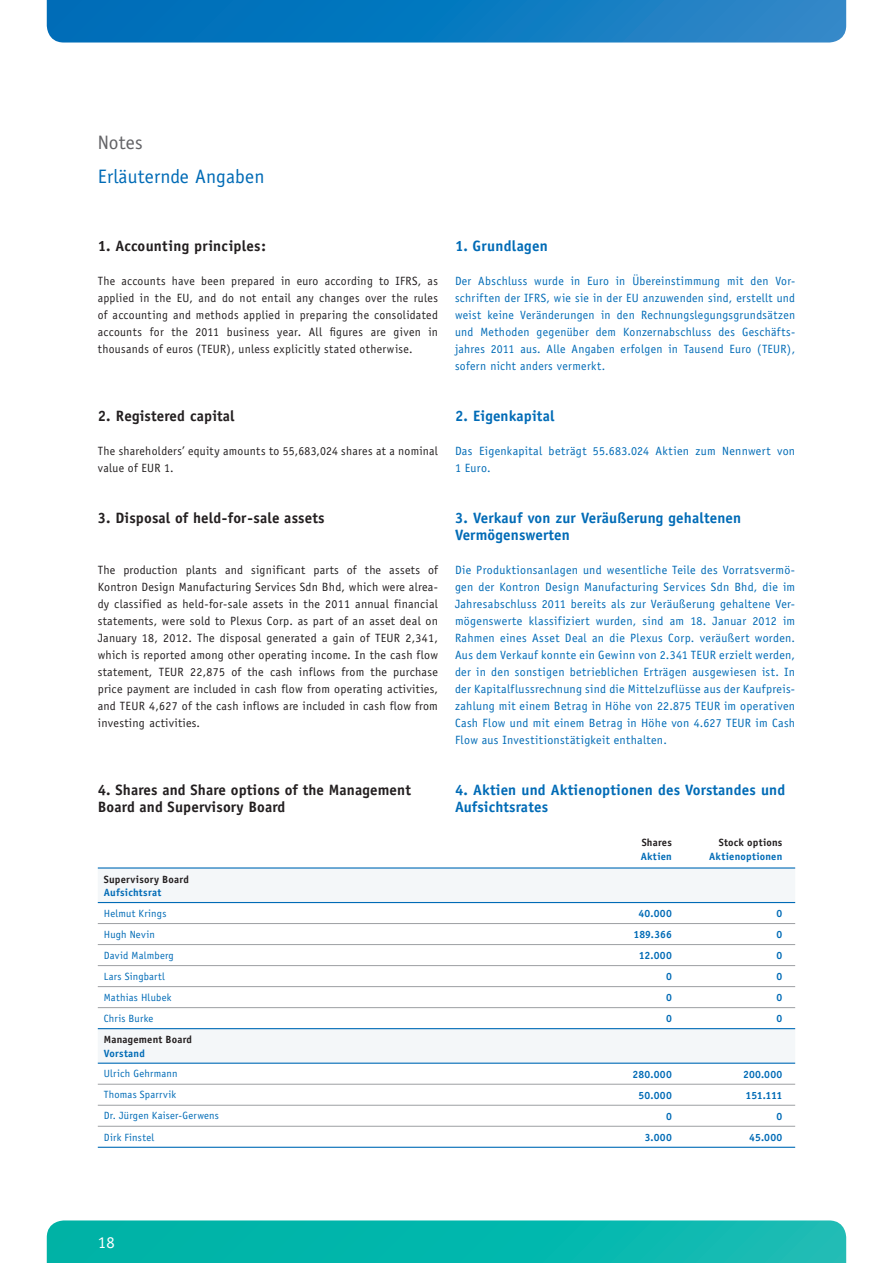
<style>
.page{position:relative;width:893px;height:1263px;background:#fff}
.page>*{position:absolute;margin:0;border:0;box-sizing:border-box;transform-origin:0 0}
.t1{font:19.5px "Officina Sans";letter-spacing:.01em;color:#006bb6}
.t2{font:19.5px "Officina Sans";letter-spacing:.01em;color:#636366}
.t3{font:16.5px "Officina Sans";color:#fff}
.t4{font:700 15px/17px "Officina Sans";letter-spacing:.01em;color:#231f20}
.t5{font:700 15px/17px "Officina Sans";letter-spacing:.01em;color:#006bb6}
.t6{font:12px/17px "Officina Sans";letter-spacing:.025em;color:#006bb6;text-align:justify}
.t7{font:12px/17px "Officina Sans";letter-spacing:.025em;color:#231f20;text-align:justify}
.t8{font:10.5px "Officina Sans";letter-spacing:.02em;color:#006bb6}
.t9{font:700 10.5px "Officina Sans";letter-spacing:.02em;color:#006bb6}
.t10{font:700 10.5px "Officina Sans";letter-spacing:.02em;color:#231f20}
</style>
<div class="page">
<svg style="left:47px;top:0;width:799px;height:43px;background:#127bc0"></svg>
<svg style="left:47px;top:1220px;width:799px;height:43px;background:#09b8ad"></svg>
<svg style="left:98px;top:868px;width:697px;height:194px"></svg>
<hr style="left:98px;top:923px;width:697px;height:1px;background:#9d9fa2">
<hr style="left:98px;top:944px;width:697px;height:1px;background:#9d9fa2">
<hr style="left:98px;top:1084px;width:697px;height:1px;background:#9d9fa2">
<hr style="left:98px;top:1105px;width:697px;height:1px;background:#9d9fa2">
<hr style="left:98px;top:1126px;width:587px;height:1px;background:#9d9fa2">
<hr style="left:685px;top:1126px;width:110px;height:1px;background:#9d9fa2">
<hr style="left:98px;top:867px;width:697px;height:1px;background:#006bb6">
<hr style="left:98px;top:902px;width:697px;height:1px;background:#006bb6">
<hr style="left:98px;top:1062px;width:697px;height:2px;background:#006bb6">
<hr style="left:98px;top:1147px;width:587px;height:1px;background:#006bb6">
<hr style="left:685px;top:1147px;width:110px;height:1px;background:#006bb6">
<hr style="left:98px;top:965px;width:697px;height:1px;background:#9d9fa2">
<hr style="left:98px;top:986px;width:697px;height:1px;background:#9d9fa2">
<hr style="left:98px;top:1007px;width:587px;height:1px;background:#9d9fa2">
<hr style="left:685px;top:1007px;width:110px;height:1px;background:#9d9fa2">
<hr style="left:98px;top:1028px;width:587px;height:1px;background:#006bb6">
<hr style="left:685px;top:1028px;width:110px;height:1px;background:#006bb6">
<h1 class="t2" style="left:98px;top:135px;width:46px">Notes</h1>
<h1 class="t1" style="left:98px;top:169px;width:168px">Erläuternde Angaben</h1>
<p class="t4" style="left:98px;top:239px;width:170px">1. Accounting principles:</p>
<p class="t7" style="left:98px;top:273px;width:342px">The accounts have been prepared in euro according to IFRS, as applied in the EU, and do not entail any changes over the rules of accounting and methods applied in preparing the consolidated accounts for the 2011 business year. All figures are given in thousands of euros (TEUR), unless explicitly stated otherwise.</p>
<p class="t5" style="left:455px;top:239px;width:94px">1. Grundlagen</p>
<p class="t6" style="left:455px;top:273px;width:342px">Der Abschluss wurde in Euro in Übereinstimmung mit den Vor&shy;schriften der IFRS, wie sie in der EU anzuwenden sind, erstellt und weist keine Veränderungen in den Rechnungslegungsgrundsätzen und Methoden gegenüber dem Konzern abschluss des Geschäfts&shy;jahres 2011 aus. Alle Angaben erfolgen in Tausend Euro (TEUR), sofern nicht anders vermerkt.</p>
<p class="t4" style="left:98px;top:409px;width:138px">2. Registered capital</p>
<p class="t7" style="left:98px;top:443px;width:342px">The shareholders’ equity amounts to 55,683,024 shares at a nominal value of EUR 1.</p>
<p class="t4" style="left:98px;top:511px;width:228px">3. Disposal of held-for-sale assets</p>
<p class="t7" style="left:98px;top:562px;width:342px">The production plants and significant parts of the assets of Kontron Design Manufacturing Services Sdn Bhd, which were alrea&shy;dy classified as held-for-sale assets in the 2011 annual financial statements, were sold to Plexus Corp. as part of an asset deal on January 18, 2012. The disposal generated a gain of TEUR 2,341, which is reported among other operating income. In the cash flow statement, TEUR 22,875 of the cash inflows from the purchase price payment are included in cash flow from operating activities, and TEUR 4,627 of the cash inflows are included in cash flow from investing activities.</p>
<p class="t4" style="left:98px;top:783px;width:315px">4. Shares and Share options of the Management<br>Board and Supervisory Board</p>
<p class="t5" style="left:455px;top:409px;width:101px">2. Eigenkapital</p>
<p class="t6" style="left:455px;top:443px;width:342px">Das Eigenkapital beträgt 55.683.024 Aktien zum Nennwert von<br>1 Euro.</p>
<p class="t5" style="left:455px;top:511px;width:288px">3. Verkauf von zur Veräußerung gehaltenen<br>Vermögenswerten</p>
<p class="t6" style="left:455px;top:562px;width:342px">Die Produktionsanlagen und wesentliche Teile des Vorratsvermö&shy;gen der Kontron Design Manufacturing Services Sdn Bhd, die im Jahresabschluss 2011 bereits als zur Veräußerung gehaltene Ver&shy;mögenswerte klassifiziert wurden, sind am 18. Januar 2012 im Rahmen eines Asset Deal an die Plexus Corp. veräußert worden.<br>Aus dem Verkauf konnte ein Gewinn von 2.341 TEUR erzielt werden, der in den sonstigen betrieblichen Erträgen ausgewiesen ist. In der Kapitalflussrechnung sind die Mittelzuflüsse aus der Kaufpreis&shy;zahlung mit einem Betrag in Höhe von 22.875 TEUR im operativen Cash Flow und mit einem Betrag in Höhe von 4.627 TEUR im Cash Flow aus Investitionstätigkeit enthalten.</p>
<p class="t5" style="left:455px;top:783px;width:332px">4. Aktien und Aktienoptionen des Vorstandes und<br>Aufsichtsrates</p>
<p class="t10" style="left:642px;top:838px;width:32px">Shares</p>
<p class="t9" style="left:641px;top:852px;width:33px">Aktien</p>
<p class="t10" style="left:719px;top:838px;width:65px">Stock options</p>
<p class="t9" style="left:709px;top:852px;width:75px">Aktienoptionen</p>
<p class="t10" style="left:104px;top:875px;width:86px">Supervisory Board</p>
<p class="t9" style="left:104px;top:888px;width:59px">Aufsichtsrat</p>
<p class="t8" style="left:104px;top:909px;width:64px">Helmut Krings</p>
<p class="t9" style="left:638px;top:909px;width:35px">40.000</p>
<p class="t9" style="left:777px;top:909px;width:7px">0</p>
<p class="t8" style="left:104px;top:930px;width:52px">Hugh Nevin</p>
<p class="t9" style="left:633px;top:930px;width:40px">189.366</p>
<p class="t9" style="left:777px;top:930px;width:7px">0</p>
<p class="t8" style="left:104px;top:951px;width:72px">David Malmberg</p>
<p class="t9" style="left:639px;top:952px;width:35px">12.000</p>
<p class="t9" style="left:777px;top:952px;width:7px">0</p>
<p class="t8" style="left:104px;top:972px;width:63px">Lars Singbartl</p>
<p class="t9" style="left:666px;top:973px;width:7px">0</p>
<p class="t9" style="left:777px;top:973px;width:7px">0</p>
<p class="t8" style="left:104px;top:993px;width:69px">Mathias Hlubek</p>
<p class="t9" style="left:666px;top:994px;width:7px">0</p>
<p class="t9" style="left:777px;top:994px;width:7px">0</p>
<p class="t8" style="left:104px;top:1014px;width:51px">Chris Burke</p>
<p class="t9" style="left:666px;top:1015px;width:7px">0</p>
<p class="t9" style="left:777px;top:1015px;width:7px">0</p>
<p class="t10" style="left:104px;top:1036px;width:90px">Management Board</p>
<p class="t9" style="left:104px;top:1049px;width:43px">Vorstand</p>
<p class="t8" style="left:104px;top:1070px;width:75px">Ulrich Gehrmann</p>
<p class="t9" style="left:633px;top:1070px;width:41px">280.000</p>
<p class="t9" style="left:743px;top:1070px;width:41px">200.000</p>
<p class="t8" style="left:104px;top:1091px;width:74px">Thomas Sparrvik</p>
<p class="t9" style="left:638px;top:1091px;width:35px">50.000</p>
<p class="t9" style="left:746px;top:1091px;width:38px">151.111</p>
<p class="t8" style="left:104px;top:1112px;width:117px">Dr. Jürgen Kaiser-Gerwens</p>
<p class="t9" style="left:666px;top:1112px;width:7px">0</p>
<p class="t9" style="left:777px;top:1112px;width:7px">0</p>
<p class="t8" style="left:104px;top:1133px;width:52px">Dirk Finstel</p>
<p class="t9" style="left:645px;top:1133px;width:29px">3.000</p>
<p class="t9" style="left:749px;top:1133px;width:35px">45.000</p>
<h2 class="t3" style="left:98px;top:1236px;width:18px">18</h2>
</div>
